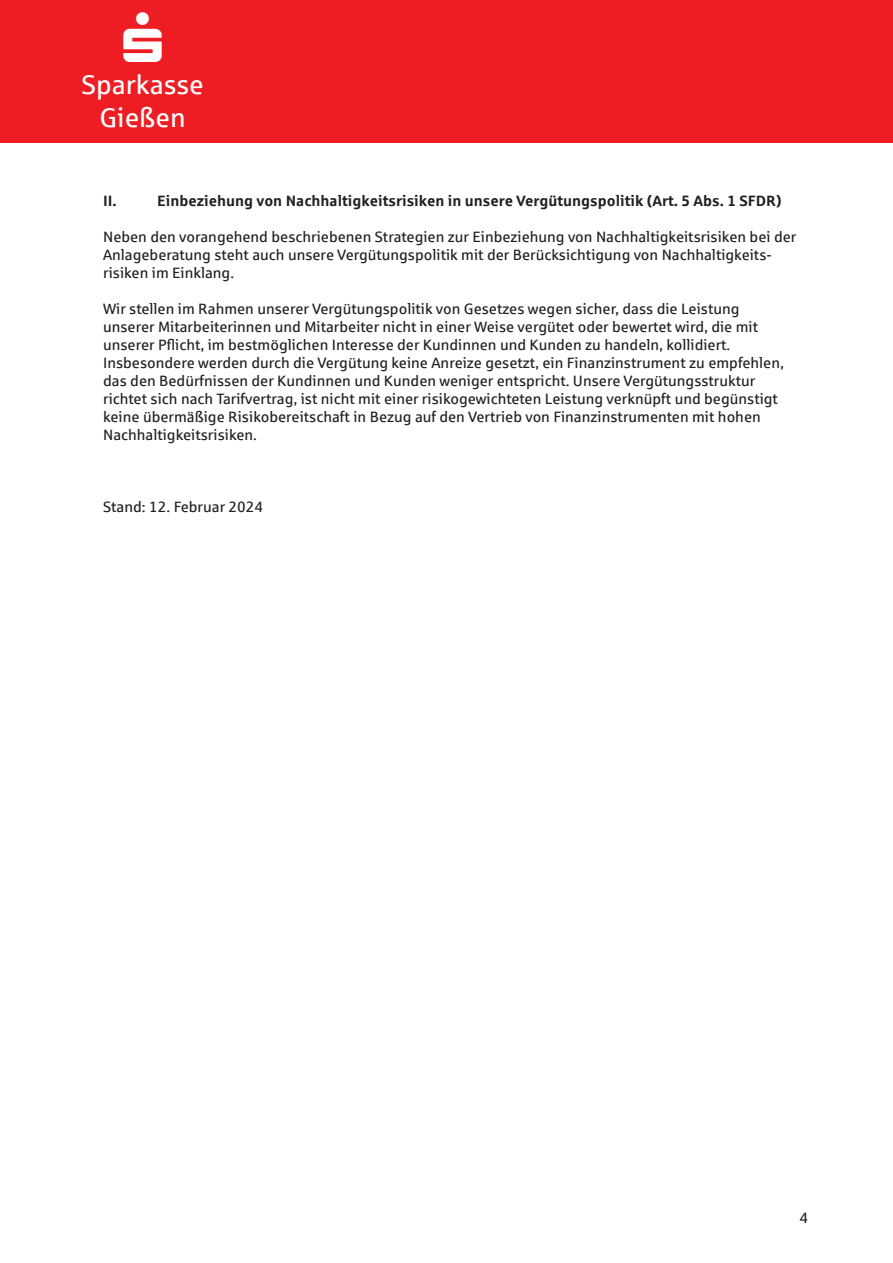
<style>
.page{position:relative;width:893px;height:1263px;background:#fff}
.page>*{position:absolute;margin:0;border:0;box-sizing:border-box;transform-origin:0 0}
.t1{font:27px "Sparkasse Rg";color:#fff}
.t2{font:15px/18px "Sparkasse Rg";color:#231f20}
.t3{font:700 15px "Sparkasse Rg";color:#231f20}
</style>
<div class="page">
<div style="left:0;top:0;width:893px;height:142px;background:#ee1d23"></div>
<p class="t1" style="left:81px;top:68px;width:124px">Sparkasse</p>
<p class="t1" style="left:100px;top:101px;width:88px">Gießen</p>
<p class="t3" style="left:103px;top:191px;width:15px">II.</p>
<p class="t3" style="left:157px;top:191px;width:626px">Einbeziehung von Nachhaltigkeitsrisiken in unsere Vergütungspolitik (Art. 5 Abs. 1 SFDR)</p>
<p class="t2" style="left:103px;top:227px;width:695px">Neben den vorangehend beschriebenen Strategien zur Einbeziehung von Nachhaltigkeitsrisiken bei der<br>Anlageberatung steht auch unsere Vergütungspolitik mit der Berücksichtigung von Nachhaltigkeits-</p>
<p class="t2" style="left:103px;top:263px;width:133px">risiken im Einklang.</p>
<p class="t2" style="left:103px;top:299px;width:638px">Wir stellen im Rahmen unserer Vergütungspolitik von Gesetzes wegen sicher, dass die Leistung</p>
<p class="t2" style="left:103px;top:317px;width:657px">unserer Mitarbeiterinnen und Mitarbeiter nicht in einer Weise vergütet oder bewertet wird, die mit unserer Pflicht, im bestmöglichen Interesse der Kundinnen und Kunden zu handeln, kollidiert.</p>
<p class="t2" style="left:103px;top:353px;width:682px">Insbesondere werden durch die Vergütung keine Anreize gesetzt, ein Finanzinstrument zu empfehlen,</p>
<p class="t2" style="left:103px;top:371px;width:654px">das den Bedürfnissen der Kundinnen und Kunden weniger entspricht. Unsere Vergütungsstruktur</p>
<p class="t2" style="left:103px;top:389px;width:676px">richtet sich nach Tarifvertrag, ist nicht mit einer risikogewichteten Leistung verknüpft und begünstigt keine übermäßige Risikobereitschaft in Bezug auf den Vertrieb von Finanzinstrumenten mit hohen<br>Nachhaltigkeitsrisiken.</p>
<p class="t2" style="left:103px;top:497px;width:162px">Stand: 12. Februar 2024</p>
<p class="t2" style="left:799px;top:1208px;width:10px">4</p>
</div>
